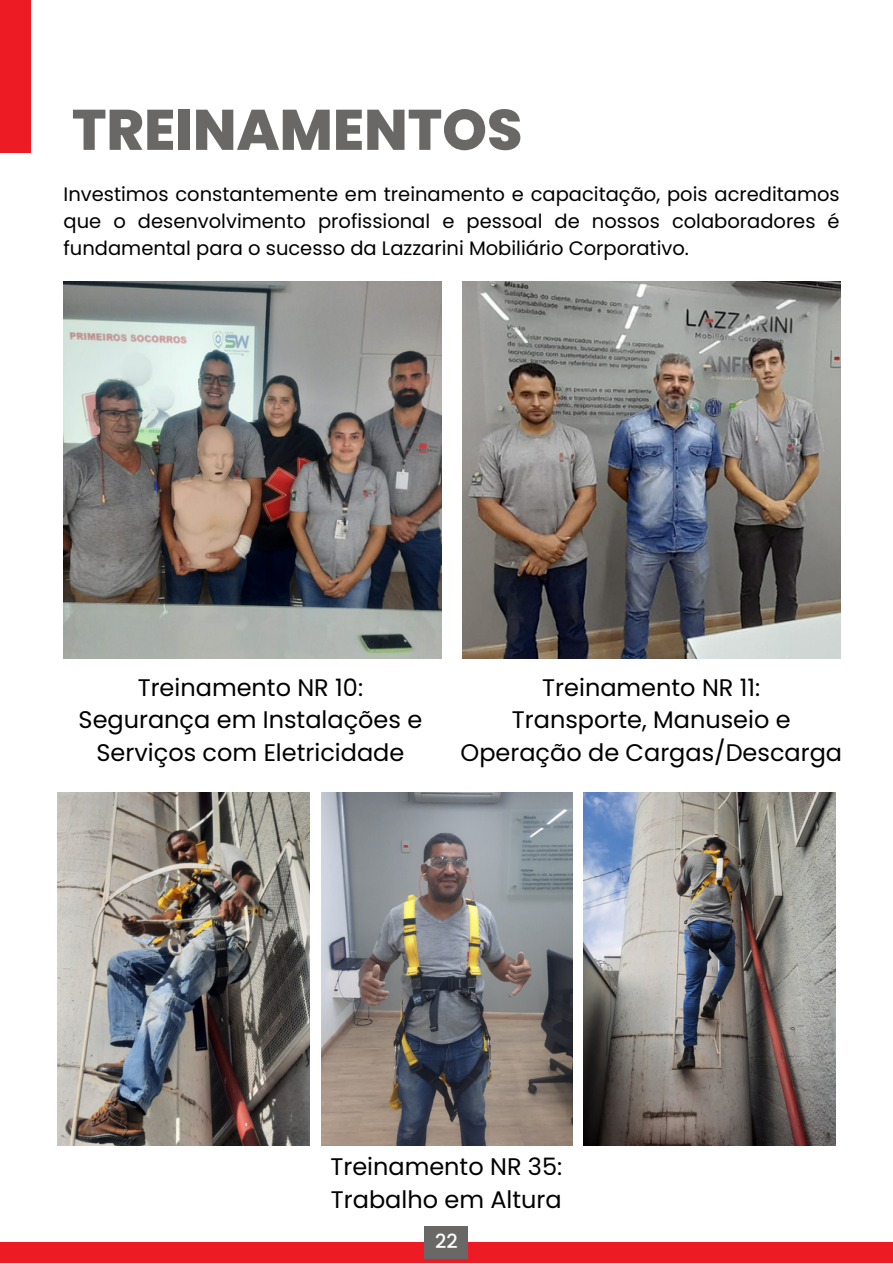
<style>
.page{position:relative;width:893px;height:1264px;background:#fff}
.page>*{position:absolute;margin:0;border:0;box-sizing:border-box;transform-origin:0 0}
.t1{font:800 57px "Poppins";color:#6a6867}
.t2{font:24px/32.5px "Poppins";color:#000;text-align:center}
.t3{font:19.5px/27px "Poppins";color:#000;text-align:justify}
.t4{font:500 19.5px "Poppins";color:#fefefe}
</style>
<div class="page">
<img style="left:58px;top:792px;width:252px;height:353px">
<img style="left:321px;top:792px;width:251px;height:353px">
<img style="left:583px;top:792px;width:252px;height:353px">
<img style="left:64px;top:281px;width:377px;height:377px">
<div style="left:0;top:0;width:31px;height:153px;background:#ed1b23"></div>
<div style="left:0;top:1242px;width:892px;height:20px;background:#ed1b23"></div>
<img style="left:462px;top:281px;width:378px;height:377px">
<div style="left:424px;top:1226px;width:44px;height:32px;background:#6a6867"></div>
<p class="t1" style="left:72px;top:90px;width:452px">TREINAMENTOS</p>
<p class="t3" style="left:64px;top:181px;width:777px">Investimos constantemente em treinamento e capacitação, pois acreditamos que o desenvolvimento profissional e pessoal de nossos colaboradores é fundamental para o sucesso da Lazzarini Mobiliário Corporativo.</p>
<p class="t2" style="left:138px;top:671px;width:227px">Treinamento NR 10:</p>
<p class="t2" style="left:79px;top:703px;width:345px">Segurança em Instalações e<br>Serviços com Eletricidade</p>
<p class="t2" style="left:542px;top:671px;width:219px">Treinamento NR 11:</p>
<p class="t2" style="left:460px;top:703px;width:383px">Transporte, Manuseio e<br>Operação de Cargas/Descarga</p>
<p class="t2" style="left:330px;top:1150px;width:233px">Treinamento NR 35:</p>
<p class="t2" style="left:331px;top:1183px;width:232px">Trabalho em Altura</p>
<p class="t4" style="left:435px;top:1227px;width:24px">22</p>
</div>
